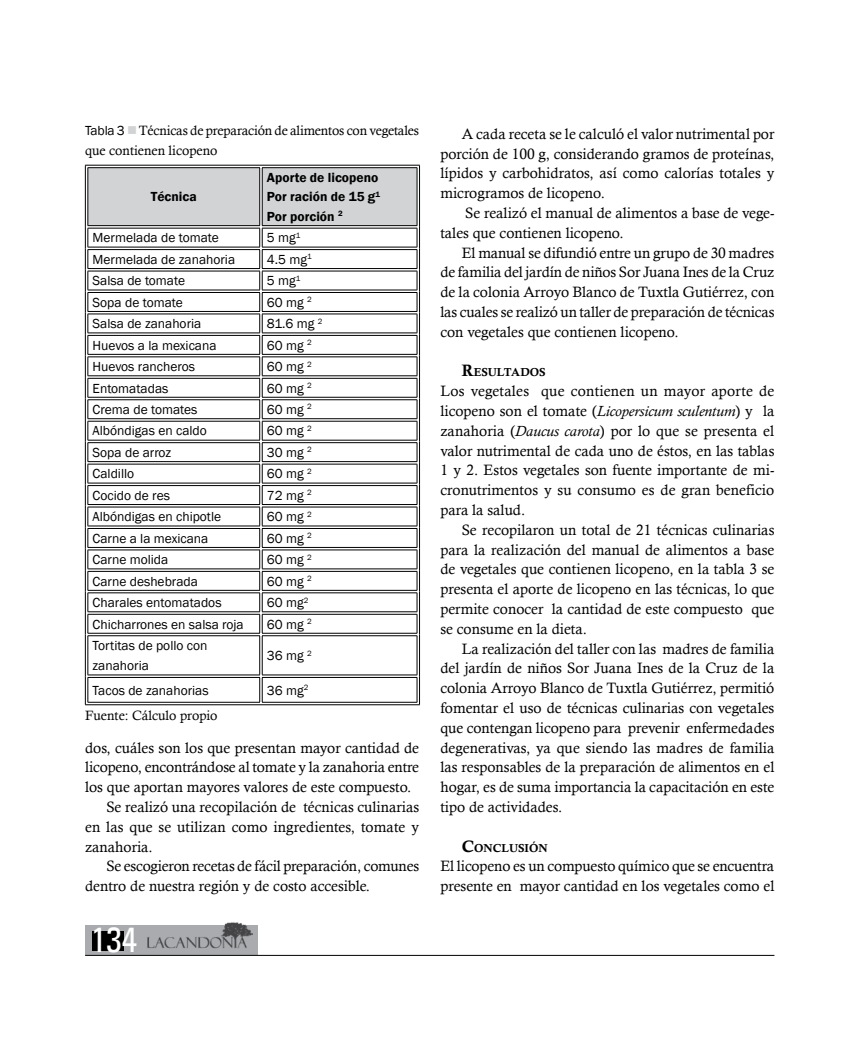
<style>
.page{position:relative;width:851px;height:1063px;background:#fff}
.page>*{position:absolute;margin:0;border:0;box-sizing:border-box;transform-origin:0 0}
.t1{font:condensed 34.5px "Univers";color:#fff}
.t2{font:15px/19.8px "Calisto";color:#000;text-align:justify}
.t3{font:13.5px/20.2px "Franklin Gothic";color:#000}
.t4{font:13.5px/19.8px "Calisto";letter-spacing:-.01em;color:#000}
.t5{font:600 13.5px/19.5px "Franklin Gothic";color:#000}
.t6{font:11.55px "Calis MT Bol";color:#000}
.s1{font-family:"Franklin Gothic"}
.s2{color:#d1d3d4}
.s3{font-size:16.5px}
.s4{font-style:italic}
</style>
<div class="page">
<div style="left:85px;top:925px;width:173px;height:30px;background:#a9abae"></div>
<div style="left:92px;top:931px;width:31px;height:19px;background:#000"></div>
<hr style="left:85px;top:955px;width:689px;height:1px;background:#000">
<img style="left:147px;top:922px;width:106px;height:27px">
<hr style="left:85px;top:165px;width:176px;height:1px;background:#000">
<hr style="left:261px;top:165px;width:159px;height:1px;background:#000">
<svg style="left:85px;top:166px;width:335px;height:468px"></svg>
<hr style="left:88px;top:633px;width:172px;height:1px;background:#000">
<hr style="left:88px;top:635px;width:172px;height:1px;background:#000">
<hr style="left:85px;top:634px;width:1px;height:42px;background:#000">
<hr style="left:88px;top:636px;width:1px;height:39px;background:#000">
<hr style="left:262px;top:633px;width:155px;height:1px;background:#000">
<hr style="left:262px;top:635px;width:155px;height:1px;background:#000">
<hr style="left:259px;top:636px;width:1px;height:39px;background:#000">
<hr style="left:262px;top:636px;width:1px;height:39px;background:#000">
<hr style="left:417px;top:636px;width:1px;height:39px;background:#000">
<hr style="left:419px;top:634px;width:1px;height:42px;background:#000">
<hr style="left:88px;top:675px;width:172px;height:1px;background:#000">
<hr style="left:88px;top:677px;width:172px;height:1px;background:#000">
<svg style="left:85px;top:676px;width:4px;height:29px"></svg>
<hr style="left:262px;top:675px;width:155px;height:1px;background:#000">
<hr style="left:262px;top:677px;width:155px;height:1px;background:#000">
<svg style="left:259px;top:678px;width:4px;height:24px"></svg>
<svg style="left:417px;top:676px;width:3px;height:29px"></svg>
<hr style="left:88px;top:702px;width:172px;height:1px;background:#000">
<hr style="left:85px;top:705px;width:176px;height:1px;background:#000">
<hr style="left:262px;top:702px;width:155px;height:1px;background:#000">
<hr style="left:261px;top:705px;width:159px;height:1px;background:#000">
<p class="t4" style="left:85px;top:121px;width:335px"><span class="s1">Tabla 3</span> <span class="s2">■</span>Técnicas de preparación de alimentos con vegetales que contienen licopeno</p>
<p class="t5" style="left:151px;top:187px;width:47px">Técnica</p>
<p class="t5" style="left:267px;top:167px;width:115px">Aporte de licopeno<br>Por ración de 15 g<sup>1<br></sup>Por porción <sup>2</sup></p>
<p class="t3" style="left:93px;top:227px;width:128px">Mermelada de tomate</p>
<p class="t3" style="left:267px;top:227px;width:35px">5 mg<sup>1</sup></p>
<p class="t3" style="left:93px;top:249px;width:144px">Mermelada de zanahoria</p>
<p class="t3" style="left:267px;top:249px;width:46px">4.5 mg<sup>1</sup></p>
<p class="t3" style="left:93px;top:270px;width:94px">Salsa de tomate</p>
<p class="t3" style="left:267px;top:270px;width:35px">5 mg<sup>1</sup></p>
<p class="t3" style="left:93px;top:292px;width:92px">Sopa de tomate</p>
<p class="t3" style="left:267px;top:292px;width:46px">60 mg <sup>2</sup></p>
<p class="t3" style="left:93px;top:313px;width:110px">Salsa de zanahoria</p>
<p class="t3" style="left:267px;top:313px;width:57px">81.6 mg <sup>2</sup></p>
<p class="t3" style="left:93px;top:335px;width:125px">Huevos a la mexicana</p>
<p class="t3" style="left:267px;top:335px;width:46px">60 mg <sup>2</sup></p>
<p class="t3" style="left:93px;top:356px;width:104px">Huevos rancheros</p>
<p class="t3" style="left:267px;top:356px;width:46px">60 mg <sup>2</sup></p>
<p class="t3" style="left:93px;top:378px;width:77px">Entomatadas</p>
<p class="t3" style="left:267px;top:378px;width:46px">60 mg <sup>2</sup></p>
<p class="t3" style="left:93px;top:399px;width:106px">Crema de tomates</p>
<p class="t3" style="left:267px;top:399px;width:46px">60 mg <sup>2</sup></p>
<p class="t3" style="left:93px;top:421px;width:116px">Albóndigas en caldo</p>
<p class="t3" style="left:267px;top:421px;width:46px">60 mg <sup>2</sup></p>
<p class="t3" style="left:93px;top:442px;width:80px">Sopa de arroz</p>
<p class="t3" style="left:267px;top:442px;width:46px">30 mg <sup>2</sup></p>
<p class="t3" style="left:93px;top:463px;width:43px">Caldillo</p>
<p class="t3" style="left:267px;top:463px;width:46px">60 mg <sup>2</sup></p>
<p class="t3" style="left:93px;top:485px;width:79px">Cocido de res</p>
<p class="t3" style="left:267px;top:485px;width:46px">72 mg <sup>2</sup></p>
<p class="t3" style="left:93px;top:506px;width:130px">Albóndigas en chipotle</p>
<p class="t3" style="left:267px;top:506px;width:46px">60 mg <sup>2</sup></p>
<p class="t3" style="left:93px;top:528px;width:117px">Carne a la mexicana</p>
<p class="t3" style="left:267px;top:528px;width:46px">60 mg <sup>2</sup></p>
<p class="t3" style="left:93px;top:549px;width:77px">Carne molida</p>
<p class="t3" style="left:267px;top:549px;width:46px">60 mg <sup>2</sup></p>
<p class="t3" style="left:93px;top:571px;width:107px">Carne deshebrada</p>
<p class="t3" style="left:267px;top:571px;width:46px">60 mg <sup>2</sup></p>
<p class="t3" style="left:93px;top:592px;width:130px">Charales entomatados</p>
<p class="t3" style="left:267px;top:592px;width:43px">60 mg<sup>2</sup></p>
<p class="t3" style="left:93px;top:614px;width:153px">Chicharrones en salsa roja</p>
<p class="t3" style="left:267px;top:614px;width:46px">60 mg <sup>2</sup></p>
<p class="t3" style="left:93px;top:635px;width:116px">Tortitas de pollo con zanahoria</p>
<p class="t3" style="left:267px;top:645px;width:46px">36 mg <sup>2</sup></p>
<p class="t3" style="left:93px;top:680px;width:118px">Tacos de zanahorias</p>
<p class="t3" style="left:267px;top:680px;width:43px">36 mg<sup>2</sup></p>
<p class="t4" style="left:85px;top:705px;width:134px">Fuente: Cálculo propio</p>
<p class="t2" style="left:85px;top:738px;width:335px">dos, cuáles son los que presentan mayor cantidad de</p>
<p class="t2" style="left:85px;top:757px;width:335px">licopeno, encontrándose al tomate y la zanahoria entre</p>
<p class="t2" style="left:85px;top:777px;width:328px">los que aportan mayores valores de este compuesto.</p>
<p class="t2" style="left:106px;top:797px;width:314px">Se realizó una recopilación de técnicas culinarias</p>
<p class="t2" style="left:85px;top:817px;width:335px">en las que se utilizan como ingredientes, tomate y</p>
<p class="t2" style="left:85px;top:837px;width:69px">zanahoria.</p>
<p class="t2" style="left:106px;top:856px;width:314px">Se escogieron recetas de fácil preparación, comunes</p>
<p class="t2" style="left:85px;top:876px;width:286px">dentro de nuestra región y de costo accesible.</p>
<h1 class="t1" style="left:91px;top:918px;width:47px">134</h1>
<p class="t2" style="left:440px;top:124px;width:335px;text-indent:21px">A cada receta se le calculó el valor nutrimental por porción de 100 g, considerando gramos de proteínas, lípidos y carbohidratos, así como calorías totales y microgramos de licopeno.</p>
<p class="t2" style="left:440px;top:203px;width:335px;text-indent:25px">Se realizó el manual de alimentos a base de vege&shy;tales que contienen licopeno.</p>
<p class="t2" style="left:440px;top:243px;width:335px;text-indent:21px">El manual se difundió entre un grupo de 30 madres de familia del jardín de niños Sor Juana Ines de la Cruz de la colonia Arroyo Blanco de Tuxtla Gutiérrez, con las cuales se realizó un taller de preparación de técnicas con vegetales que contienen licopeno.</p>
<p class="t6" style="left:461px;top:368px;width:85px"><span class="s3">R</span>ESULTADOS</p>
<p class="t2" style="left:440px;top:381px;width:335px">Los vegetales que contienen un mayor aporte de licopeno son el tomate (<span class="s4">Licopersicum sculentum</span>) y la zanahoria (<span class="s4">Daucus carota</span>) por lo que se presenta el valor nutrimental de cada uno de éstos, en las tablas 1 y 2. Estos vegetales son fuente importante de mi&shy;cronutrimentos y su consumo es de gran beneficio para la salud.</p>
<p class="t2" style="left:440px;top:520px;width:335px;text-indent:21px">Se recopilaron un total de 21 técnicas culinarias para la realización del manual de alimentos a base de vegetales que contienen licopeno, en la tabla 3 se presenta el aporte de licopeno en las técnicas, lo que permite conocer la cantidad de este compuesto que se consume en la dieta.</p>
<p class="t2" style="left:440px;top:639px;width:335px;text-indent:21px">La realización del taller con las madres de familia del jardín de niños Sor Juana Ines de la Cruz de la colonia Arroyo Blanco de Tuxtla Gutiérrez, permitió fomentar el uso de técnicas culinarias con vegetales que contengan licopeno para prevenir enfermedades degenerativas, ya que siendo las madres de familia las responsables de la preparación de alimentos en el hogar, es de suma importancia la capacitación en este tipo de actividades.</p>
<p class="t6" style="left:461px;top:843px;width:87px"><span class="s3">C</span>ONCLUSIÓN</p>
<p class="t2" style="left:440px;top:856px;width:335px">El licopeno es un compuesto químico que se encuentra presente en mayor cantidad en los vegetales como el</p>
</div>
